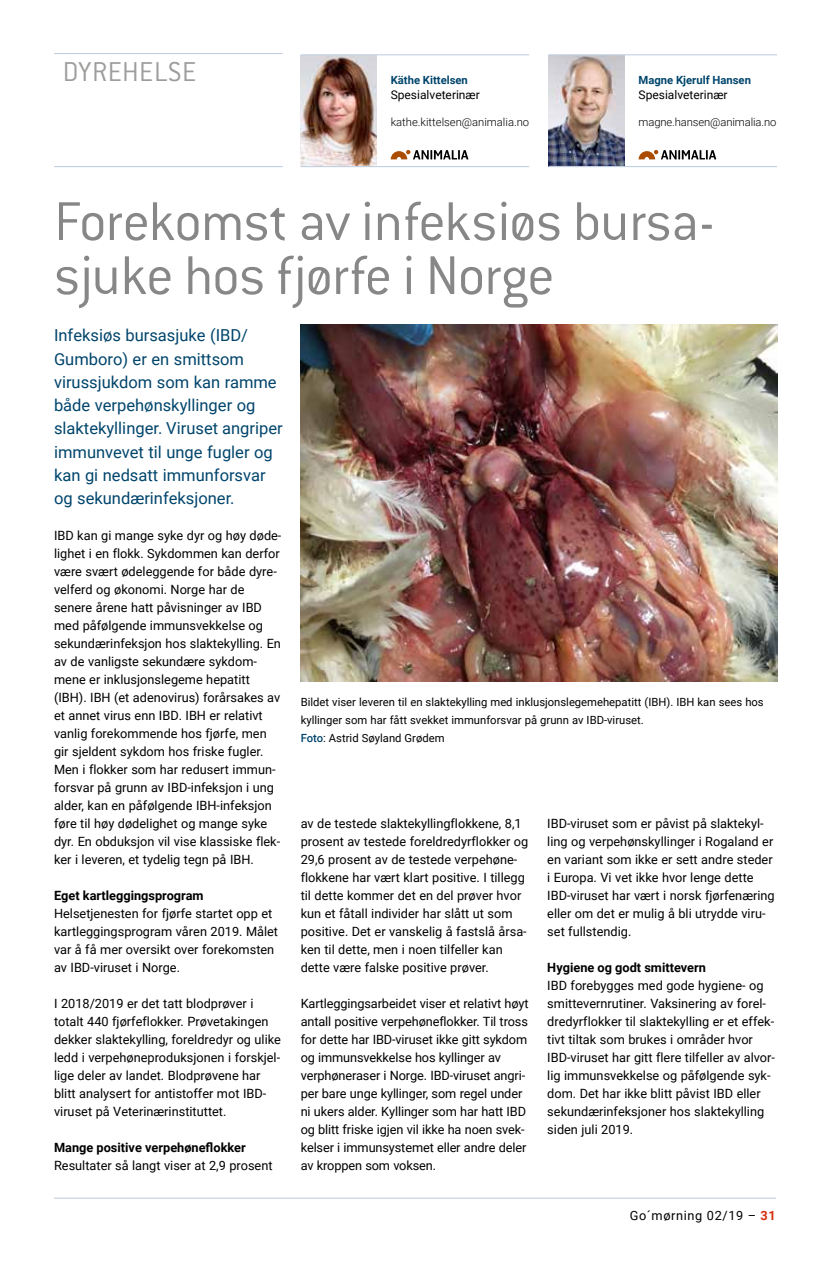
<style>
.page{position:relative;width:830px;height:1263px;background:#fff}
.page>*{position:absolute;margin:0;border:0;box-sizing:border-box;transform-origin:0 0}
.t1{font:60px/54px "Conduit ITC Light";letter-spacing:-.015em;color:#878787}
.t2{font:30px "Conduit ITC Light";letter-spacing:.015em;color:#9d9d9c}
.t3{font:16.5px/23.2px "Roboto";color:#00456c}
.t4{font:12.75px/18px "Roboto";color:#000}
.t5{font:700 12.75px "Roboto";color:#000}
.t6{font:12.75px "Roboto";letter-spacing:.05em;color:#000}
.t7{font:12px "Roboto";color:#000}
.t8{font:11.25px/18px "Roboto";color:#000}
.t9{font:300 11.25px "Roboto";color:#000}
.t10{font:700 11.25px "Roboto";color:#00456c}
.s1{font-weight:500;color:#00456c}
.s2{font-weight:700;color:#d4300f}
</style>
<div class="page">
<hr style="left:54px;top:1197px;width:721px;height:2px;background:#c2d1e1">
<hr style="left:54px;top:166px;width:228px;height:1px;background:#c2d1e1">
<hr style="left:54px;top:53px;width:228px;height:1px;background:#c2d1e1">
<img style="left:300px;top:324px;width:476px;height:357px">
<img style="left:300px;top:55px;width:76px;height:111px">
<svg style="left:390px;top:150px;width:78px;height:9px"></svg>
<hr style="left:300px;top:54px;width:229px;height:1px;background:#c2d1e1">
<hr style="left:300px;top:166px;width:229px;height:1px;background:#c2d1e1">
<img style="left:548px;top:55px;width:76px;height:111px">
<svg style="left:638px;top:150px;width:78px;height:9px"></svg>
<hr style="left:548px;top:54px;width:228px;height:1px;background:#c2d1e1">
<hr style="left:548px;top:166px;width:228px;height:1px;background:#c2d1e1">
<h2 class="t2" style="left:63px;top:53px;width:135px">DYREHELSE</h2>
<p class="t10" style="left:390px;top:72px;width:79px">Käthe Kittelsen</p>
<p class="t7" style="left:390px;top:86px;width:90px">Spesialveterinær</p>
<p class="t9" style="left:390px;top:115px;width:140px">kathe.kittelsen@animalia.no</p>
<p class="t10" style="left:638px;top:72px;width:114px">Magne Kjerulf Hansen</p>
<p class="t7" style="left:638px;top:86px;width:90px">Spesialveterinær</p>
<p class="t9" style="left:638px;top:115px;width:139px">magne.hansen@animalia.no</p>
<h1 class="t1" style="left:54px;top:193px;width:661px">Forekomst av infeksiøs bursa&shy;sjuke hos fjørfe i Norge</h1>
<p class="t3" style="left:54px;top:323px;width:230px">Infeksiøs bursasjuke (IBD/<br>Gumboro) er en smittsom virussjukdom som kan ramme både verpehønskyllinger og slaktekyllinger. Viruset angriper immunvevet til unge fugler og kan gi nedsatt immunforsvar og sekundærinfeksjoner.</p>
<p class="t4" style="left:54px;top:526px;width:229px">IBD kan gi mange syke dyr og høy døde&shy;lighet i en flokk. Sykdommen kan derfor være svært ødeleggende for både dyre&shy;velferd og økonomi. Norge har de senere årene hatt påvisninger av IBD med påfølgende immunsvekkelse og sekundærinfeksjon hos slaktekylling. En av de vanligste sekundære sykdom&shy;mene er inklusjonslegeme hepatitt (IBH). IBH (et adenovirus) forårsakes av et annet virus enn IBD. IBH er relativt vanlig forekommende hos fjørfe, men gir sjeldent sykdom hos friske fugler.<br>Men i flokker som har redusert immun&shy;forsvar på grunn av IBD-infeksjon i ung alder, kan en påfølgende IBH-infeksjon føre til høy dødelighet og mange syke dyr. En obduksjon vil vise klassiske flek&shy;ker i leveren, et tydelig tegn på IBH.</p>
<p class="t5" style="left:54px;top:887px;width:151px">Eget kartleggingsprogram</p>
<p class="t4" style="left:54px;top:904px;width:225px">Helsetjenesten for fjørfe startet opp et kartleggingsprogram våren 2019. Målet var å få mer oversikt over forekomsten av IBD-viruset i Norge.</p>
<p class="t4" style="left:54px;top:994px;width:228px">I 2018/2019 er det tatt blodprøver i totalt 440 fjørfeflokker. Prøvetakingen dekker slaktekylling, foreldredyr og ulike ledd i verpehøneproduksjonen i forskjel&shy;lige deler av landet. Blodprøvene har blitt analysert for antistoffer mot IBD&shy;viruset på Veterinærinstituttet.</p>
<p class="t5" style="left:54px;top:1139px;width:193px">Mange positive verpehøneflokker</p>
<p class="t4" style="left:54px;top:1156px;width:220px">Resultater så langt viser at 2,9 prosent</p>
<p class="t8" style="left:300px;top:692px;width:464px">Bildet viser leveren til en slaktekylling med inklusjonslegemehepatitt (IBH). IBH kan sees hos kyllinger som har fått svekket immunforsvar på grunn av IBD-viruset.<br><span class="s1">Foto</span>: Astrid Søyland Grødem</p>
<p class="t4" style="left:300px;top:814px;width:229px">av de testede slaktekyllingflokkene, 8,1 prosent av testede foreldredyrflokker og 29,6 prosent av de testede verpehøne&shy;flokkene har vært klart positive. I tillegg til dette kommer det en del prøver hvor kun et fåtall individer har slått ut som positive. Det er vanskelig å fastslå årsa&shy;ken til dette, men i noen tilfeller kan dette være falske positive prøver.</p>
<p class="t4" style="left:300px;top:994px;width:229px">Kartleggingsarbeidet viser et relativt høyt antall positive verpehøneflokker. Til tross for dette har IBD-viruset ikke gitt sykdom og immunsvekkelse hos kyllinger av verphøneraser i Norge. IBD-viruset angri&shy;per bare unge kyllinger, som regel under ni ukers alder. Kyllinger som har hatt IBD og blitt friske igjen vil ikke ha noen svek&shy;kelser i immunsystemet eller andre deler av kroppen som voksen.</p>
<p class="t4" style="left:547px;top:814px;width:229px">IBD-viruset som er påvist på slaktekyl&shy;ling og verpehønskyllinger i Rogaland er en variant som ikke er sett andre steder i Europa. Vi vet ikke hvor lenge dette IBD-viruset har vært i norsk fjørfenæring eller om det er mulig å bli utrydde viru&shy;set fullstendig.</p>
<p class="t5" style="left:547px;top:959px;width:160px">Hygiene og godt smittevern</p>
<p class="t4" style="left:547px;top:976px;width:229px">IBD forebygges med gode hygiene- og smittevernrutiner. Vaksinering av forel&shy;dredyrflokker til slaktekylling er et effek&shy;tivt tiltak som brukes i områder hvor IBD-viruset har gitt flere tilfeller av alvor&shy;lig immunsvekkelse og påfølgende syk&shy;dom. Det har ikke blitt påvist IBD eller sekundærinfeksjoner hos slaktekylling siden juli 2019.</p>
<p class="t6" style="left:629px;top:1207px;width:148px">Go´mørning 02/19 – <span class="s2">31</span></p>
</div>
